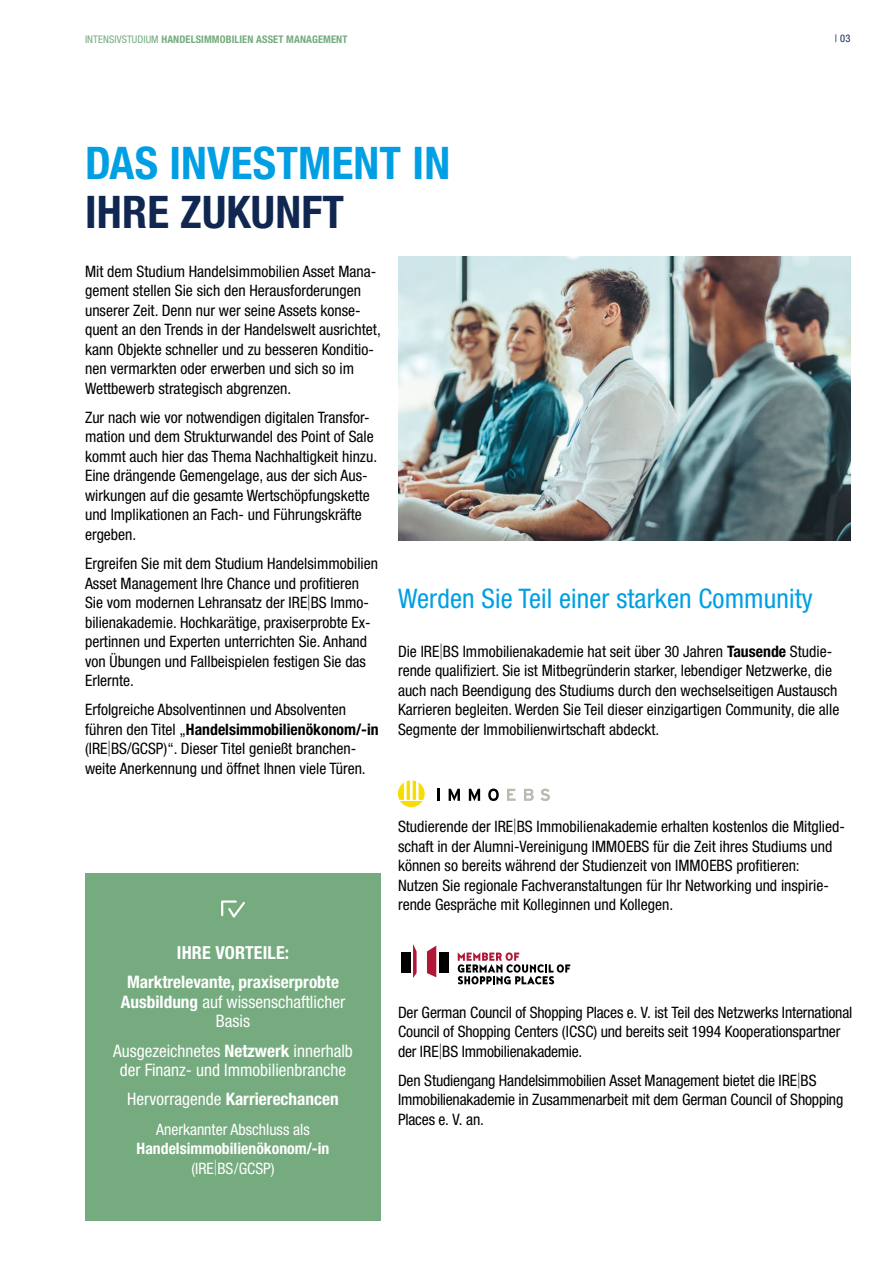
<style>
.page{position:relative;width:893px;height:1263px;background:#fff}
.page>*{position:absolute;margin:0;border:0;box-sizing:border-box;transform-origin:0 0}
.t1{font:700 condensed 45px "Helvetica Neue LT Pro";letter-spacing:.005em;color:#009fe3}
.t2{font:700 condensed 45px "Helvetica Neue LT Pro";letter-spacing:.005em;color:#102851}
.t3{font:condensed 27px "Helvetica Neue LT Pro";letter-spacing:.005em;color:#009fe3}
.t4{font:700 condensed 18px "Helvetica Neue LT Pro";letter-spacing:.01em;color:#fff}
.t5{font:700 condensed 17.25px/19.5px "Helvetica Neue LT Pro";color:#fff;text-align:center}
.t6{font:condensed 17.25px/19.5px "Helvetica Neue LT Pro";color:#fff;text-align:center}
.t7{font:condensed 15.75px/19.5px "Helvetica Neue LT Pro";color:#000}
.t8{font:700 condensed 15.75px/19.5px "Helvetica Neue LT Pro";color:#fff;text-align:center}
.t9{font:condensed 15.75px "Helvetica Neue LT Pro";color:#fff}
.t10{font:700 condensed 10.5px "Helvetica Neue LT Pro";letter-spacing:.01em;color:#75ab7e}
.t11{font:condensed 10.5px "Helvetica Neue LT Pro";color:#102851}
.s1{font-weight:400}
.s2{font-weight:100;font-stretch:normal}
.s3{font-weight:700}
</style>
<div class="page">
<img style="left:398px;top:256px;width:452px;height:284px">
<div style="left:85px;top:873px;width:296px;height:348px;background:#75ab7e"></div>
<svg style="left:221px;top:900px;width:24px;height:17px"></svg>
<svg style="left:437px;top:789px;width:3px;height:12px"></svg>
<svg style="left:449px;top:789px;width:11px;height:12px"></svg>
<svg style="left:469px;top:789px;width:11px;height:12px"></svg>
<svg style="left:488px;top:788px;width:11px;height:13px"></svg>
<svg style="left:507px;top:789px;width:9px;height:12px"></svg>
<svg style="left:524px;top:789px;width:10px;height:12px"></svg>
<svg style="left:540px;top:788px;width:10px;height:13px"></svg>
<svg style="left:398px;top:780px;width:27px;height:27px"></svg>
<svg style="left:413px;top:944px;width:4px;height:34px"></svg>
<svg style="left:427px;top:946px;width:9px;height:31px"></svg>
<div style="left:439px;top:952px;width:10px;height:20px;background:#000"></div>
<div style="left:401px;top:952px;width:10px;height:20px;background:#000"></div>
<svg style="left:458px;top:952px;width:112px;height:32px"></svg>
<p class="t10" style="left:85px;top:32px;width:264px"><span class="s1">INTENSIVSTUDIUM</span> HANDELSIMMOBILIEN ASSET MANAGEMENT</p>
<h1 class="t1" style="left:85px;top:136px;width:367px">DAS INVESTMENT IN</h1>
<h1 class="t2" style="left:85px;top:185px;width:261px">IHRE ZUKUNFT</h1>
<p class="t11" style="left:835px;top:32px;width:17px">| 03</p>
<p class="t7" style="left:85px;top:261px;width:297px">Mit dem Studium Handelsimmobilien Asset Mana&shy;gement stellen Sie sich den Herausforderungen unserer Zeit. Denn nur wer seine Assets konse&shy;quent an den Trends in der Handelswelt ausrichtet, kann Objekte schneller und zu besseren Konditio&shy;nen vermarkten oder erwerben und sich so im Wettbewerb strategisch abgrenzen.</p>
<p class="t7" style="left:85px;top:407px;width:294px">Zur nach wie vor notwendigen digitalen Transfor&shy;mation und dem Strukturwandel des Point of Sale kommt auch hier das Thema Nachhaltigkeit hinzu.<br>Eine drängende Gemengelage, aus der sich Aus&shy;wirkungen auf die gesamte Wertschöpfungskette und Implikationen an Fach- und Führungskräfte ergeben.</p>
<p class="t7" style="left:85px;top:554px;width:295px">Ergreifen Sie mit dem Studium Handelsimmobilien Asset Management Ihre Chance und profitieren Sie vom modernen Lehransatz der IRE<span class="s2">|</span>BS Immo&shy;bilienakademie. Hochkarätige, praxiserprobte Ex&shy;pertinnen und Experten unterrichten Sie. Anhand von Übungen und Fallbeispielen festigen Sie das Erlernte.</p>
<p class="t7" style="left:85px;top:700px;width:295px">Erfolgreiche Absolventinnen und Absolventen führen den Titel „<span class="s3">Handelsimmobilienökonom/-in </span>(IRE<span class="s2">|</span>BS/GCSP)“. Dieser Titel genießt branchen&shy;weite Anerkennung und öffnet Ihnen viele Türen.</p>
<p class="t4" style="left:177px;top:942px;width:114px">IHRE VORTEILE:</p>
<p class="t5" style="left:121px;top:972px;width:226px">Marktrelevante, praxiserprobte<br>Ausbildung <span class="s1">auf wissenschaftlicher<br>Basis</span></p>
<p class="t6" style="left:113px;top:1041px;width:241px">Ausgezeichnetes <span class="s3">Netzwerk</span> innerhalb der Finanz- und Immobilienbranche</p>
<p class="t5" style="left:127px;top:1089px;width:213px"><span class="s1">Hervorragende</span> Karrierechancen</p>
<p class="t9" style="left:156px;top:1120px;width:155px">Anerkannter Abschluss als</p>
<p class="t8" style="left:137px;top:1138px;width:194px">Handelsimmobilienökonom/-in <span class="s1">(IRE</span><span class="s2">|</span><span class="s1">BS/GCSP)</span></p>
<h2 class="t3" style="left:398px;top:583px;width:416px">Werden Sie Teil einer starken Community</h2>
<p class="t7" style="left:398px;top:641px;width:443px">Die IRE<span class="s2">|</span>BS Immobilienakademie hat seit über 30 Jahren <span class="s3">Tausende</span> Studie&shy;rende qualifiziert. Sie ist Mitbegründerin starker, lebendiger Netzwerke, die auch nach Beendigung des Studiums durch den wechselseitigen Austausch Karrieren begleiten. Werden Sie Teil dieser einzigartigen Community, die alle Segmente der Immobilienwirtschaft abdeckt.</p>
<p class="t7" style="left:398px;top:817px;width:448px">Studierende der IRE<span class="s2">|</span>BS Immobilienakademie erhalten kostenlos die Mitglied&shy;schaft in der Alumni-Vereinigung IMMOEBS für die Zeit ihres Studiums und können so bereits während der Studienzeit von IMMOEBS profitieren:<br>Nutzen Sie regionale Fachveranstaltungen für Ihr Networking und inspirie&shy;rende Gespräche mit Kolleginnen und Kollegen.</p>
<p class="t7" style="left:398px;top:1002px;width:456px">Der German Council of Shopping Places e. V. ist Teil des Netzwerks International<br>Council of Shopping Centers (ICSC) und bereits seit 1994 Kooperationspartner der IRE<span class="s2">|</span>BS Immobilienakademie.</p>
<p class="t7" style="left:398px;top:1070px;width:447px">Den Studiengang Handelsimmobilien Asset Management bietet die IRE<span class="s2">|</span>BS<br>Immobilienakademie in Zusammenarbeit mit dem German Council of Shopping<br>Places e. V. an.</p>
</div>
